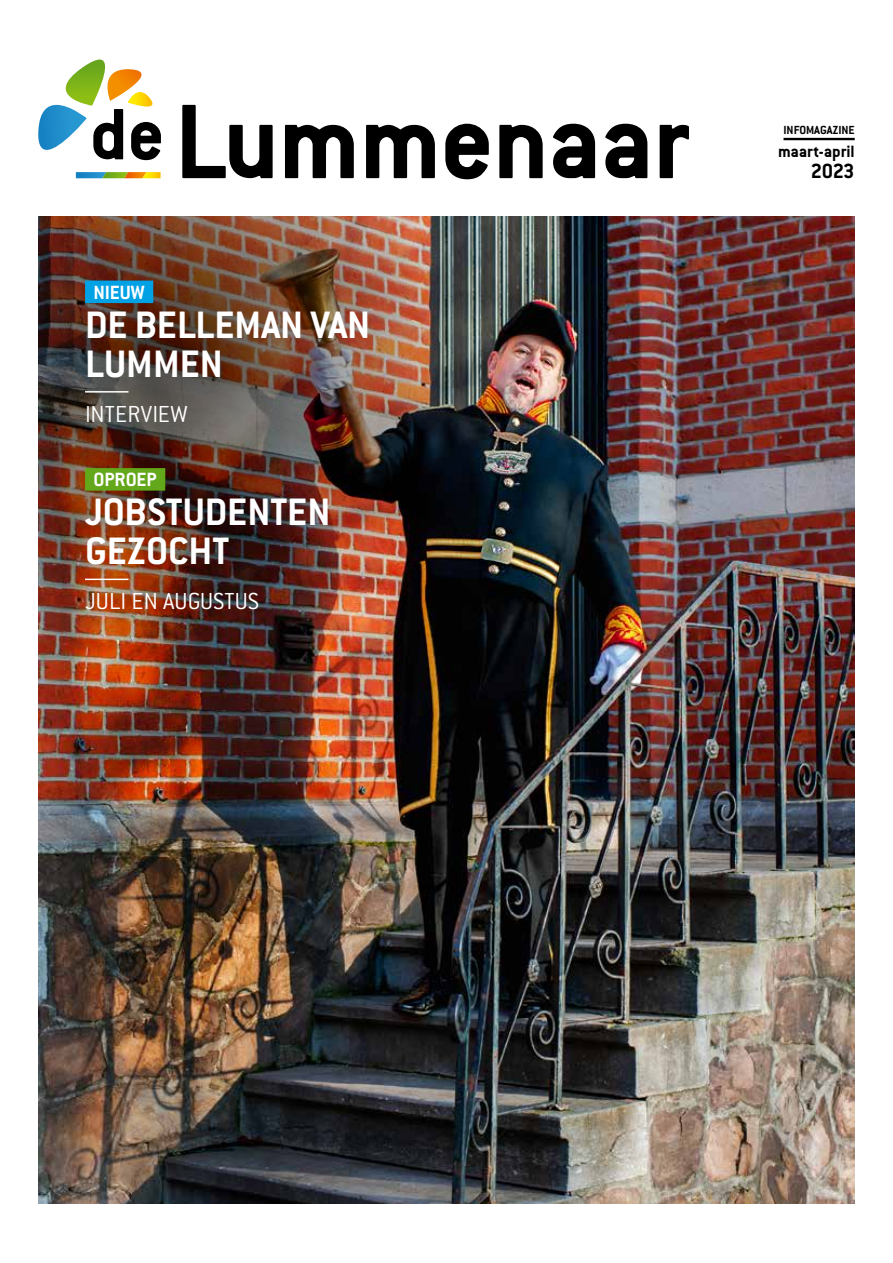
<style>
.page{position:relative;width:893px;height:1263px;background:#fff}
.page>*{position:absolute;margin:0;border:0;box-sizing:border-box;transform-origin:0 0}
.t1{font:700 116.4px "Conduit ITC";letter-spacing:-.01em;color:#000}
.t2{font:700 42px/39px "Conduit ITC";color:#fff}
.t3{font:300 25.5px "Conduit ITC";letter-spacing:.01em;color:#fff}
.t4{font:700 22.5px "Conduit ITC";color:#000}
.t5{font:700 21px "Conduit ITC";color:#fff}
.t6{font:700 18px "Conduit ITC";color:#000}
.t7{font:700 12.9px "Conduit ITC";color:#000}
</style>
<div class="page">
<img style="left:38px;top:217px;width:817px;height:986px">
<hr style="left:783px;top:138px;width:72px;height:2px;background:#000">
<img style="left:38px;top:217px;width:454px;height:447px">
<div style="left:85px;top:281px;width:68px;height:22px;background:#00a1e5"></div>
<hr style="left:85px;top:391px;width:43px;height:2px;background:#fff">
<div style="left:85px;top:468px;width:80px;height:23px;background:#63a71b"></div>
<hr style="left:85px;top:579px;width:43px;height:1px;background:#fff">
<svg style="left:38px;top:60px;width:115px;height:90px"></svg>
<svg style="left:76px;top:172px;width:85px;height:6px"></svg>
<h1 class="t1" style="left:90px;top:74px;width:601px"><sup>de</sup> Lummenaar</h1>
<p class="t5" style="left:94px;top:280px;width:53px">NIEUW</p>
<p class="t2" style="left:85px;top:304px;width:287px">DE BELLEMAN VAN<br>LUMMEN</p>
<p class="t3" style="left:85px;top:400px;width:104px">INTERVIEW</p>
<p class="t5" style="left:94px;top:467px;width:65px">OPROEP</p>
<p class="t2" style="left:85px;top:492px;width:247px">JOBSTUDENTEN<br>GEZOCHT</p>
<p class="t3" style="left:85px;top:587px;width:175px">JULI EN AUGUSTUS</p>
<p class="t7" style="left:783px;top:123px;width:73px">INFOMAGAZINE</p>
<p class="t6" style="left:778px;top:141px;width:78px">maart-april</p>
<p class="t4" style="left:811px;top:158px;width:45px">2023</p>
</div>
